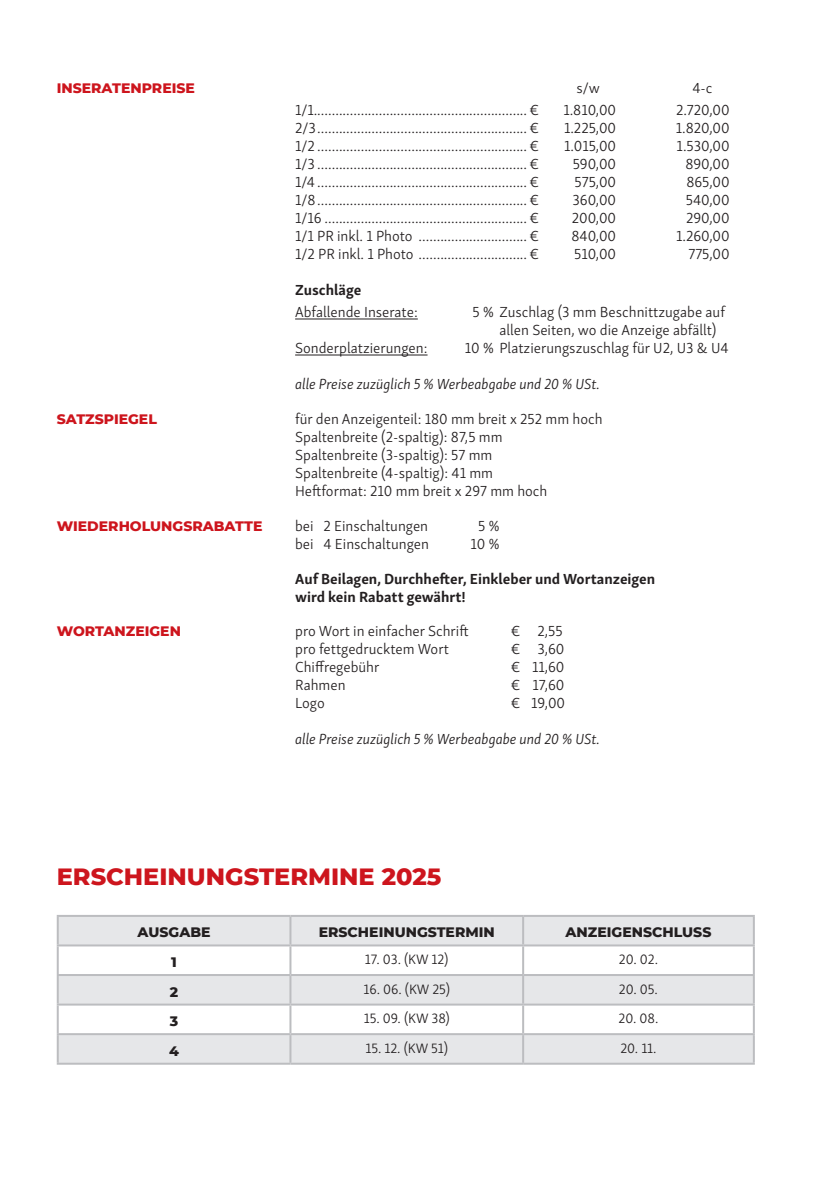
<style>
.page{position:relative;width:840px;height:1191px;background:#fff}
.page>*{position:absolute;margin:0;border:0;box-sizing:border-box;transform-origin:0 0}
.t1{font:800 24px "Montserrat";color:#cd151d}
.Fließtext{font:300 15px "Skolar Sans Latn";color:#231f20}
.Einleitungstext{font:300 15px "Skolar Sans Latn";color:#231f20}
.Fließtext-2{font:italic 300 15px "Skolar Sans Latn";color:#231f20}
.Fließtext-3{font:700 15px "Skolar Sans Latn";color:#231f20}
.t2{font:300 14px "Skolar Sans Latn";color:#231f20}
.Einleitungstext-2{font:800 14px "Montserrat";color:#cd151d}
.t3{font:800 14px "Montserrat";color:#231f20}
</style>
<div class="page">
<hr style="left:295px;top:319px;width:122px;height:1px;background:#231f20">
<hr style="left:295px;top:355px;width:132px;height:1px;background:#231f20">
<div style="left:59px;top:917px;width:693px;height:145px;background:#e6e7e9"></div>
<svg style="left:59px;top:946px;width:693px;height:87px"></svg>
<hr style="left:57px;top:915px;width:233px;height:2px;background:#bcbdc0">
<hr style="left:57px;top:917px;width:2px;height:27px;background:#bcbdc0">
<hr style="left:523px;top:915px;width:231px;height:2px;background:#bcbdc0">
<hr style="left:752px;top:917px;width:2px;height:27px;background:#bcbdc0">
<hr style="left:290px;top:915px;width:233px;height:2px;background:#bcbdc0">
<hr style="left:289px;top:917px;width:2px;height:27px;background:#bcbdc0">
<hr style="left:522px;top:917px;width:2px;height:27px;background:#bcbdc0">
<hr style="left:57px;top:944px;width:233px;height:2px;background:#bcbdc0">
<hr style="left:57px;top:946px;width:2px;height:28px;background:#bcbdc0">
<hr style="left:290px;top:944px;width:233px;height:2px;background:#bcbdc0">
<hr style="left:289px;top:946px;width:2px;height:28px;background:#bcbdc0">
<hr style="left:523px;top:944px;width:231px;height:2px;background:#bcbdc0">
<hr style="left:522px;top:946px;width:2px;height:28px;background:#bcbdc0">
<hr style="left:752px;top:946px;width:2px;height:28px;background:#bcbdc0">
<hr style="left:57px;top:974px;width:233px;height:2px;background:#bcbdc0">
<hr style="left:57px;top:976px;width:2px;height:27px;background:#bcbdc0">
<hr style="left:290px;top:974px;width:233px;height:2px;background:#bcbdc0">
<hr style="left:289px;top:976px;width:2px;height:27px;background:#bcbdc0">
<hr style="left:523px;top:974px;width:231px;height:2px;background:#bcbdc0">
<hr style="left:522px;top:976px;width:2px;height:27px;background:#bcbdc0">
<hr style="left:752px;top:976px;width:2px;height:27px;background:#bcbdc0">
<hr style="left:57px;top:1003px;width:233px;height:2px;background:#bcbdc0">
<hr style="left:57px;top:1005px;width:2px;height:28px;background:#bcbdc0">
<hr style="left:290px;top:1003px;width:233px;height:2px;background:#bcbdc0">
<hr style="left:289px;top:1005px;width:2px;height:28px;background:#bcbdc0">
<hr style="left:523px;top:1003px;width:231px;height:2px;background:#bcbdc0">
<hr style="left:522px;top:1005px;width:2px;height:28px;background:#bcbdc0">
<hr style="left:752px;top:1005px;width:2px;height:28px;background:#bcbdc0">
<hr style="left:57px;top:1033px;width:233px;height:2px;background:#bcbdc0">
<hr style="left:57px;top:1035px;width:2px;height:27px;background:#bcbdc0">
<hr style="left:290px;top:1033px;width:233px;height:2px;background:#bcbdc0">
<hr style="left:289px;top:1035px;width:2px;height:27px;background:#bcbdc0">
<hr style="left:523px;top:1033px;width:231px;height:2px;background:#bcbdc0">
<hr style="left:522px;top:1035px;width:2px;height:27px;background:#bcbdc0">
<hr style="left:752px;top:1035px;width:2px;height:27px;background:#bcbdc0">
<hr style="left:57px;top:1062px;width:233px;height:2px;background:#bcbdc0">
<hr style="left:290px;top:1062px;width:233px;height:2px;background:#bcbdc0">
<hr style="left:523px;top:1062px;width:231px;height:2px;background:#bcbdc0">
<p class="Einleitungstext-2" style="left:57px;top:78px;width:140px">INSERATENPREISE</p>
<p class="Einleitungstext" style="left:576px;top:77px;width:25px">s/w</p>
<p class="Einleitungstext" style="left:692px;top:77px;width:22px">4-c</p>
<p class="Fließtext" style="left:295px;top:99px;width:245px">1/1...........................................................€</p>
<p class="Fließtext" style="left:563px;top:99px;width:54px">1.810,00</p>
<p class="Fließtext" style="left:675px;top:99px;width:55px">2.720,00</p>
<p class="Fließtext" style="left:295px;top:117px;width:245px">2/3..........................................................€</p>
<p class="Fließtext" style="left:563px;top:117px;width:54px">1.225,00</p>
<p class="Fließtext" style="left:675px;top:117px;width:55px">1.820,00</p>
<p class="Fließtext" style="left:295px;top:135px;width:245px">1/2 ..........................................................€</p>
<p class="Fließtext" style="left:564px;top:135px;width:53px">1.015,00</p>
<p class="Fließtext" style="left:676px;top:135px;width:55px">1.530,00</p>
<p class="Fließtext" style="left:295px;top:153px;width:245px">1/3 ..........................................................€</p>
<p class="Fließtext" style="left:572px;top:153px;width:45px">590,00</p>
<p class="Fließtext" style="left:685px;top:153px;width:46px">890,00</p>
<p class="Fließtext" style="left:295px;top:171px;width:245px">1/4 ..........................................................€</p>
<p class="Fließtext" style="left:574px;top:171px;width:43px">575,00</p>
<p class="Fließtext" style="left:686px;top:171px;width:45px">865,00</p>
<p class="Fließtext" style="left:295px;top:189px;width:245px">1/8..........................................................€</p>
<p class="Fließtext" style="left:572px;top:189px;width:45px">360,00</p>
<p class="Fließtext" style="left:685px;top:189px;width:45px">540,00</p>
<p class="Fließtext" style="left:295px;top:207px;width:245px">1/16 ........................................................€</p>
<p class="Fließtext" style="left:571px;top:207px;width:46px">200,00</p>
<p class="Fließtext" style="left:685px;top:207px;width:45px">290,00</p>
<p class="Fließtext" style="left:295px;top:225px;width:245px">1/1 PR inkl. 1 Photo ..............................€</p>
<p class="Fließtext" style="left:571px;top:225px;width:46px">840,00</p>
<p class="Fließtext" style="left:675px;top:225px;width:55px">1.260,00</p>
<p class="Fließtext" style="left:295px;top:243px;width:245px">1/2 PR inkl. 1 Photo ..............................€</p>
<p class="Fließtext" style="left:574px;top:243px;width:43px">510,00</p>
<p class="Fließtext" style="left:688px;top:243px;width:43px">775,00</p>
<p class="Fließtext-3" style="left:295px;top:278px;width:68px">Zuschläge</p>
<p class="Fließtext" style="left:295px;top:301px;width:124px">Abfallende Inserate:</p>
<p class="Fließtext" style="left:472px;top:301px;width:254px">5 % Zuschlag (3 mm Beschnittzugabe auf</p>
<p class="Fließtext" style="left:499px;top:319px;width:218px">allen Seiten, wo die Anzeige abfällt)</p>
<p class="Fließtext" style="left:295px;top:337px;width:134px">Sonderplatzierungen:</p>
<p class="Fließtext" style="left:464px;top:337px;width:265px">10 % Platzierungszuschlag für U2, U3 &amp; U4</p>
<p class="Fließtext-2" style="left:295px;top:373px;width:306px">alle Preise zuzüglich 5 % Werbeabgabe und 20 % USt.</p>
<p class="Einleitungstext-2" style="left:57px;top:408px;width:102px">SATZSPIEGEL</p>
<p class="Einleitungstext" style="left:295px;top:407px;width:309px">für den Anzeigenteil: 180 mm breit x 252 mm hoch</p>
<p class="Fließtext" style="left:295px;top:425px;width:209px">Spaltenbreite (2-spaltig): 87,5 mm</p>
<p class="Fließtext" style="left:295px;top:443px;width:199px">Spaltenbreite (3-spaltig): 57 mm</p>
<p class="Fließtext" style="left:295px;top:461px;width:199px">Spaltenbreite (4-spaltig): 41 mm</p>
<p class="Fließtext" style="left:295px;top:479px;width:254px">Heftformat: 210 mm breit x 297 mm hoch</p>
<p class="Einleitungstext-2" style="left:57px;top:515px;width:207px">WIEDERHOLUNGSRABATTE</p>
<p class="Einleitungstext" style="left:295px;top:514px;width:134px">bei 2 Einschaltungen</p>
<p class="Einleitungstext" style="left:478px;top:514px;width:23px">5 %</p>
<p class="Fließtext" style="left:295px;top:532px;width:135px">bei 4 Einschaltungen</p>
<p class="Fließtext" style="left:470px;top:532px;width:30px">10 %</p>
<p class="Fließtext-3" style="left:295px;top:566px;width:361px">Auf Beilagen, Durchhefter, Einkleber und Wortanzeigen</p>
<p class="Fließtext-3" style="left:295px;top:584px;width:172px">wird kein Rabatt gewährt!</p>
<p class="Einleitungstext-2" style="left:57px;top:621px;width:126px">WORTANZEIGEN</p>
<p class="Einleitungstext" style="left:295px;top:620px;width:175px">pro Wort in einfacher Schrift</p>
<p class="Einleitungstext" style="left:510px;top:620px;width:53px">€ 2,55</p>
<p class="Fließtext" style="left:295px;top:638px;width:155px">pro fettgedrucktem Wort</p>
<p class="Fließtext" style="left:510px;top:638px;width:55px">€ 3,60</p>
<p class="Fließtext" style="left:295px;top:656px;width:86px">Chiffregebühr</p>
<p class="Fließtext" style="left:510px;top:656px;width:55px">€ 11,60</p>
<p class="Fließtext" style="left:295px;top:674px;width:52px">Rahmen</p>
<p class="Fließtext" style="left:510px;top:674px;width:55px">€ 17,60</p>
<p class="Fließtext" style="left:295px;top:692px;width:31px">Logo</p>
<p class="Fließtext" style="left:510px;top:692px;width:56px">€ 19,00</p>
<p class="Fließtext-2" style="left:295px;top:728px;width:306px">alle Preise zuzüglich 5 % Werbeabgabe und 20 % USt.</p>
<p class="t1" style="left:57px;top:859px;width:386px">ERSCHEINUNGSTERMINE 2025</p>
<p class="t3" style="left:138px;top:922px;width:74px">AUSGABE</p>
<p class="t3" style="left:318px;top:922px;width:177px">ERSCHEINUNGSTERMIN</p>
<p class="t3" style="left:565px;top:922px;width:147px">ANZEIGENSCHLUSS</p>
<p class="t3" style="left:171px;top:951px;width:7px">1</p>
<p class="t2" style="left:365px;top:948px;width:85px">17. 03. (KW 12)</p>
<p class="t2" style="left:618px;top:948px;width:41px">20. 02.</p>
<p class="t3" style="left:170px;top:981px;width:10px">2</p>
<p class="t2" style="left:363px;top:978px;width:88px">16. 06. (KW 25)</p>
<p class="t2" style="left:618px;top:978px;width:40px">20. 05.</p>
<p class="t3" style="left:170px;top:1011px;width:10px">3</p>
<p class="t2" style="left:363px;top:1008px;width:87px">15. 09. (KW 38)</p>
<p class="t2" style="left:618px;top:1008px;width:41px">20. 08.</p>
<p class="t3" style="left:169px;top:1040px;width:11px">4</p>
<p class="t2" style="left:365px;top:1037px;width:84px">15. 12. (KW 51)</p>
<p class="t2" style="left:620px;top:1037px;width:38px">20. 11.</p>
</div>
